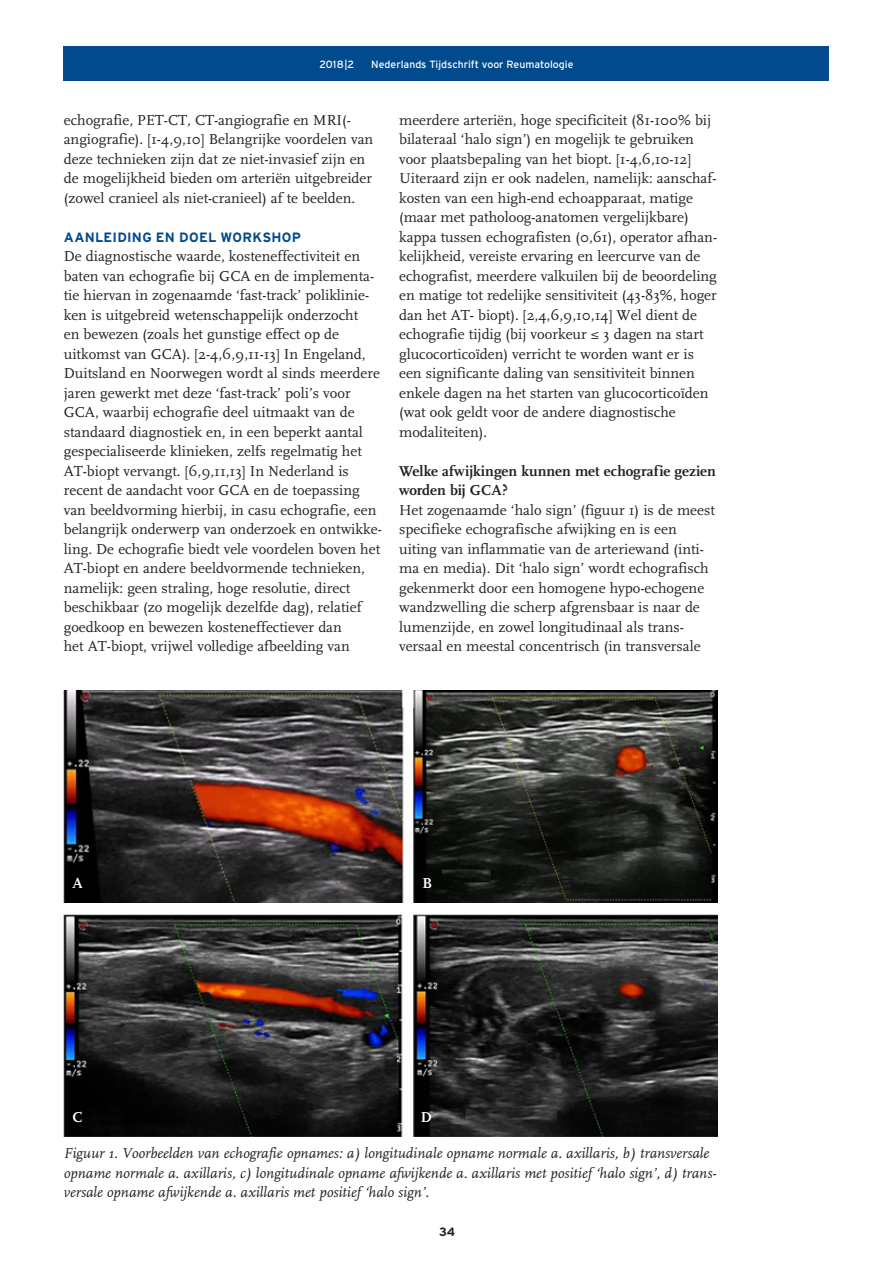
<style>
.page{position:relative;width:893px;height:1263px;background:#fff}
.page>*{position:absolute;margin:0;border:0;box-sizing:border-box;transform-origin:0 0}
._8__Platte_tekst{font:15px/19.5px "FF Scala";color:#231f20}
._10__Bijschrift{font:italic 15px/19.5px "FF Scala";color:#231f20}
._8__Platte_tekst-2{font:700 15px/19.5px "FF Scala";color:#231f20}
._8__Platte_tekst-3{font:700 15px "FF Scala";color:#fff}
._7__Tussenkop{font:700 13.5px "Interstate";letter-spacing:.02em;color:#004a8d}
.t1{font:700 12px "Interstate";color:#231f20}
.t2{font:10.5px "Interstate";color:#fff}
</style>
<div class="page">
<div style="left:64px;top:47px;width:765px;height:34px;background:#004a8d"></div>
<img style="left:64px;top:915px;width:653px;height:221px">
<img style="left:64px;top:690px;width:653px;height:212px">
<p class="t2" style="left:319px;top:58px;width:36px">2018|2</p>
<p class="t2" style="left:371px;top:58px;width:204px">Nederlands Tijdschrift voor Reumatologie</p>
<p class="_8__Platte_tekst" style="left:64px;top:110px;width:311px">echografie, PET-CT, CT-angiografie en MRI(- angiografie). [1-4,9,10] Belangrijke voordelen van deze technieken zijn dat ze niet-invasief zijn en de mogelijkheid bieden om arteriën uitgebreider (zowel cranieel als niet-cranieel) af te beelden.</p>
<p class="_7__Tussenkop" style="left:64px;top:229px;width:239px">AANLEIDING EN DOEL WORKSHOP</p>
<p class="_8__Platte_tekst" style="left:64px;top:247px;width:319px">De diagnostische waarde, kosteneffectiviteit en baten van echografie bij GCA en de implementa&shy;tie hiervan in zogenaamde ‘fast-track’ poliklinie&shy;ken is uitgebreid wetenschappelijk onderzocht<br>en bewezen (zoals het gunstige effect op de uitkomst van GCA). [2-4,6,9,11-13] In Engeland, Duitsland en Noorwegen wordt al sinds meerdere jaren gewerkt met deze ‘fast-track’ poli’s voor GCA, waarbij echografie deel uitmaakt van de standaard diagnostiek en, in een beperkt aantal gespecialiseerde klinieken, zelfs regelmatig het AT-biopt vervangt. [6,9,11,13] In Nederland is recent de aandacht voor GCA en de toepassing van beeldvorming hierbij, in casu echografie, een belangrijk onderwerp van onderzoek en ontwikke&shy;ling. De echografie biedt vele voordelen boven het AT-biopt en andere beeldvormende technieken, namelijk: geen straling, hoge resolutie, direct beschikbaar (zo mogelijk dezelfde dag), relatief goedkoop en bewezen kosteneffectiever dan<br>het AT-biopt, vrijwel volledige afbeelding van</p>
<p class="_8__Platte_tekst" style="left:399px;top:110px;width:320px">meerdere arteriën, hoge specificiteit (81-100% bij bilateraal ‘halo sign’) en mogelijk te gebruiken voor plaatsbepaling van het biopt. [1-4,6,10-12] Uiteraard zijn er ook nadelen, namelijk: aanschaf&shy;kosten van een high-end echoapparaat, matige (maar met patholoog-anatomen vergelijkbare) kappa tussen echografisten (0,61), operator afhan&shy;kelijkheid, vereiste ervaring en leercurve van de echografist, meerdere valkuilen bij de beoordeling en matige tot redelijke sensitiviteit (43-83%, hoger dan het AT- biopt). [2,4,6,9,10,14] Wel dient de echografie tijdig (bij voorkeur ≤ 3 dagen na start glucocorticoïden) verricht te worden want er is een significante daling van sensitiviteit binnen enkele dagen na het starten van glucocorticoïden (wat ook geldt voor de andere diagnostische modaliteiten).</p>
<p class="_8__Platte_tekst-2" style="left:399px;top:461px;width:318px">Welke afwijkingen kunnen met echografie gezien worden bij GCA?</p>
<p class="_8__Platte_tekst" style="left:399px;top:500px;width:317px">Het zogenaamde ‘halo sign’ (figuur 1) is de meest specifieke echografische afwijking en is een uiting van inflammatie van de arteriewand (inti&shy;ma en media). Dit ‘halo sign’ wordt echografisch gekenmerkt door een homogene hypo-echogene wandzwelling die scherp afgrensbaar is naar de lumenzijde, en zowel longitudinaal als trans&shy;versaal en meestal concentrisch (in transversale</p>
<p class="_8__Platte_tekst-3" style="left:72px;top:874px;width:12px">A</p>
<p class="_8__Platte_tekst-3" style="left:422px;top:874px;width:11px">B</p>
<p class="_8__Platte_tekst-3" style="left:72px;top:1108px;width:12px">C</p>
<p class="_8__Platte_tekst-3" style="left:421px;top:1108px;width:13px">D</p>
<p class="_10__Bijschrift" style="left:64px;top:1144px;width:654px">Figuur 1. Voorbeelden van echografie opnames: a) longitudinale opname normale a. axillaris, b) transversale opname normale a. axillaris, c) longitudinale opname afwijkende a. axillaris met positief ‘halo sign’, d) trans&shy;versale opname afwijkende a. axillaris met positief ‘halo sign’.</p>
<p class="t1" style="left:439px;top:1225px;width:18px">34</p>
</div>
